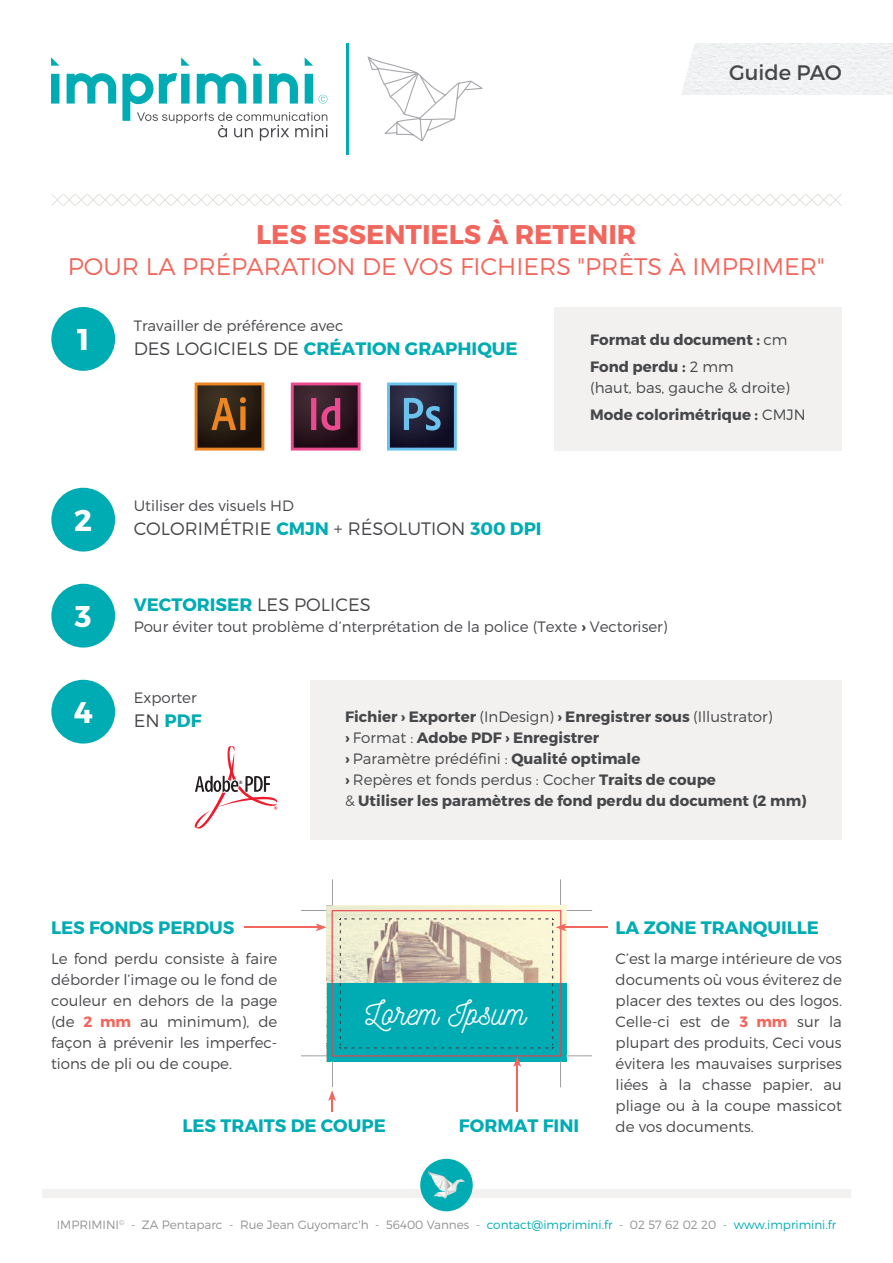
<style>
.page{position:relative;width:893px;height:1263px;background:#fff}
.page>*{position:absolute;margin:0;border:0;box-sizing:border-box;transform-origin:0 0}
.t1{font:33.15px "Nickainley";color:#fff}
.t2{font:700 30px "Montserrat";color:#fff}
.t3{font:700 27px "Montserrat";color:#f1665d}
.t4{font:300 24px "Montserrat";color:#f1665d}
.t5{font:21px "Montserrat";color:#46474a}
.t6{font:700 18px "Montserrat";color:#00acb3}
.t7{font:300 18px "Montserrat";color:#46474a}
.t8{font:300 15px/21px "Montserrat";color:#46474a;text-align:justify}
.t9{font:700 15px/21px "Montserrat";color:#46474a}
.t10{font:300 12px "Montserrat";color:#919393}
.s1{font-weight:300;color:#46474a}
.s2{font-weight:700;color:#00acb3}
.s3{font-weight:300}
.s4{font-weight:700}
.s5{font-weight:700;color:#f1665d}
.s6{color:#00acb3}
</style>
<div class="page">
<div style="left:554px;top:307px;width:288px;height:143px;background:#f2f1f0"></div>
<div style="left:310px;top:680px;width:532px;height:160px;background:#f2f1f0"></div>
<svg style="left:194px;top:746px;width:84px;height:83px"></svg>
<hr style="left:244px;top:926px;width:75px;height:2px;background:#f1665d">
<svg style="left:301px;top:879px;width:291px;height:232px"></svg>
<hr style="left:564px;top:926px;width:44px;height:2px;background:#f1665d">
<div style="left:51px;top:307px;width:64px;height:64px;background:#00acb3;border-radius:50%"></div>
<div style="left:51px;top:488px;width:64px;height:63px;background:#00acb3;border-radius:50%"></div>
<div style="left:51px;top:680px;width:64px;height:63px;background:#00acb3;border-radius:50%"></div>
<div style="left:51px;top:584px;width:64px;height:63px;background:#00acb3;border-radius:50%"></div>
<svg style="left:195px;top:382px;width:69px;height:68px"></svg>
<svg style="left:291px;top:382px;width:70px;height:68px"></svg>
<svg style="left:387px;top:382px;width:70px;height:68px"></svg>
<img style="left:681px;top:44px;width:212px;height:51px">
<div style="left:42px;top:1189px;width:809px;height:9px;background:#f2f1f0"></div>
<div style="left:420px;top:1159px;width:53px;height:52px;background:#00acb3;border-radius:50%"></div>
<svg style="left:428px;top:1171px;width:37px;height:28px"></svg>
<svg style="left:367px;top:56px;width:116px;height:86px"></svg>
<svg style="left:51px;top:57px;width:276px;height:84px"></svg>
<hr style="left:346px;top:43px;width:3px;height:112px;background:#00acb3">
<svg style="left:51px;top:194px;width:791px;height:12px"></svg>
<h3 class="t5" style="left:729px;top:59px;width:114px">Guide PAO</h3>
<h3 class="t3" style="left:256px;top:218px;width:382px">LES ESSENTIELS À RETENIR</h3>
<h3 class="t4" style="left:68px;top:252px;width:758px">POUR LA PRÉPARATION DE VOS FICHIERS "PRÊTS À IMPRIMER"</h3>
<h2 class="t2" style="left:77px;top:320px;width:14px">1</h2>
<h2 class="t2" style="left:74px;top:501px;width:19px">2</h2>
<h2 class="t2" style="left:75px;top:597px;width:18px">3</h2>
<h2 class="t2" style="left:74px;top:693px;width:20px">4</h2>
<p class="t8" style="left:134px;top:315px;width:211px">Travailler de préférence avec</p>
<p class="t6" style="left:134px;top:337px;width:386px"><span class="s1">DES LOGICIELS DE</span> CRÉATION GRAPHIQUE</p>
<p class="t8" style="left:134px;top:495px;width:162px">Utiliser des visuels HD</p>
<p class="t7" style="left:134px;top:518px;width:410px">COLORIMÉTRIE <span class="s2">CMJN</span> + RÉSOLUTION <span class="s2">300 DPI</span></p>
<p class="t9" style="left:590px;top:327px;width:199px;line-height:27px">Format du document : <span class="s3">cm<br></span>Fond perdu : <span class="s3">2 mm</span></p>
<p class="t8" style="left:590px;top:374px;width:217px;line-height:27px">(haut, bas, gauche &amp; droite)<br><span class="s4">Mode colorimétrique :</span> CMJN</p>
<p class="t6" style="left:134px;top:594px;width:239px">VECTORISER <span class="s1">LES POLICES</span></p>
<p class="t8" style="left:134px;top:616px;width:535px">Pour éviter tout problème d’nterprétation de la police (Texte <span class="s4">›</span> Vectoriser)</p>
<p class="t8" style="left:134px;top:687px;width:64px">Exporter</p>
<p class="t6" style="left:134px;top:710px;width:69px"><span class="s1">EN</span> PDF</p>
<p class="t9" style="left:345px;top:706px;width:463px">Fichier › Exporter <span class="s3">(InDesign)</span> › Enregistrer sous <span class="s3">(Illustrator)<br></span>› <span class="s3">Format :</span> Adobe PDF › Enregistrer<br>› <span class="s3">Paramètre prédéfini :</span> Qualité optimale<br>› <span class="s3">Repères et fonds perdus : Cocher</span> Traits de coupe<br><span class="s3">&amp;</span> Utiliser les paramètres de fond perdu du document (2 mm)</p>
<p class="t6" style="left:51px;top:916px;width:185px">LES FONDS PERDUS</p>
<p class="t8" style="left:51px;top:947px;width:228px">Le fond perdu consiste à faire déborder l’image ou le fond de couleur en dehors de la page (de <span class="s5">2 mm</span> au minimum), de façon à prévenir les imperfec&shy;tions de pli ou de coupe.</p>
<h1 class="t1" style="left:365px;top:991px;width:162px">Lorem Ipsum</h1>
<p class="t6" style="left:182px;top:1115px;width:205px">LES TRAITS DE COUPE</p>
<p class="t6" style="left:459px;top:1115px;width:122px">FORMAT FINI</p>
<p class="t6" style="left:615px;top:916px;width:205px">LA ZONE TRANQUILLE</p>
<p class="t8" style="left:615px;top:947px;width:228px">C’est la marge intérieure de vos documents où vous éviterez de placer des textes ou des logos.<br>Celle-ci est de <span class="s5">3 mm</span> sur la plupart des produits, Ceci vous évitera les mauvaises surprises liées à la chasse papier, au pliage ou à la coupe massicot de vos documents.</p>
<p class="t10" style="left:57px;top:1217px;width:781px">IMPRIMINI<sup>©</sup> - ZA Pentaparc - Rue Jean Guyomarc'h - 56400 Vannes - <span class="s6">contact@imprimini.fr</span> - 02 57 62 02 20 - <span class="s6">www.imprimini.fr</span></p>
</div>
